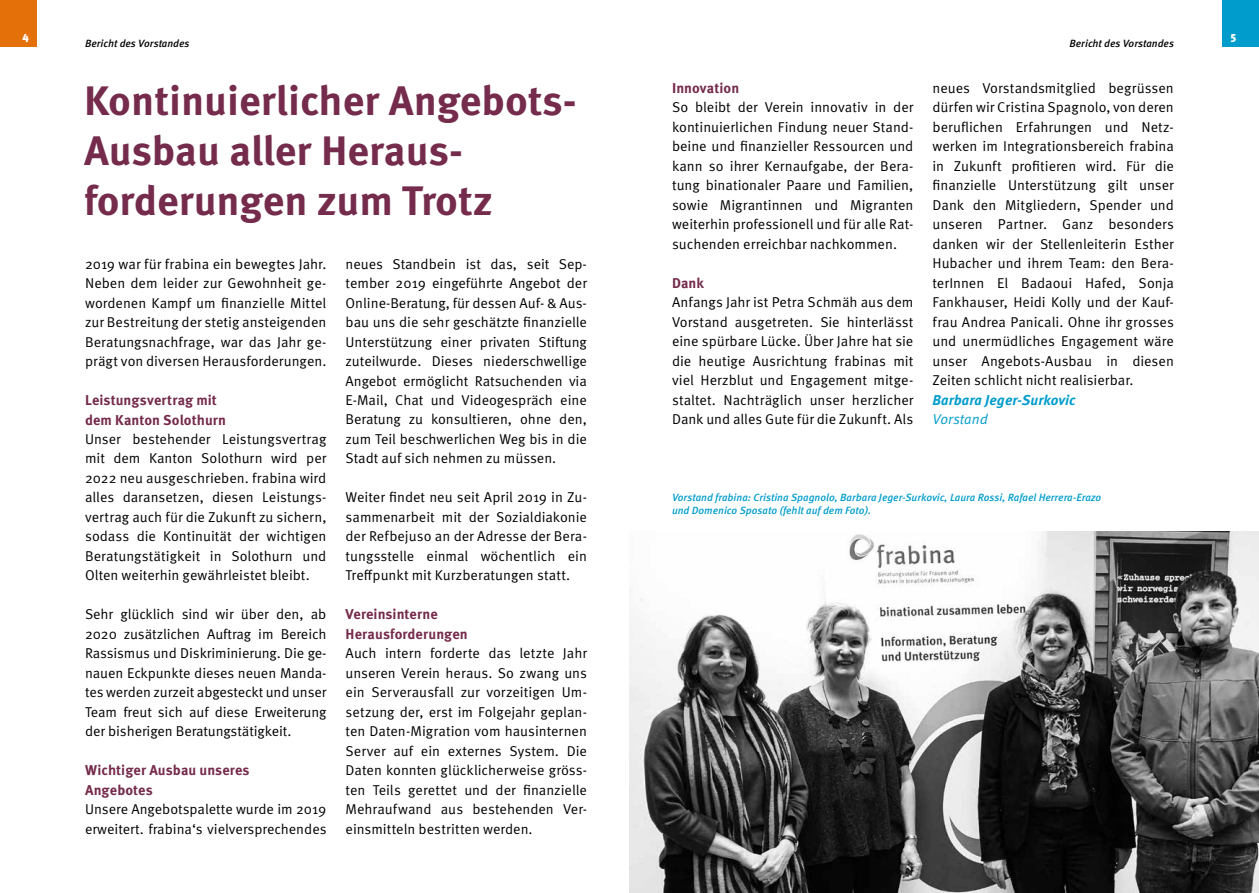
<style>
.page{position:relative;width:1259px;height:893px;background:#fff}
.page>*{position:absolute;margin:0;border:0;box-sizing:border-box;transform-origin:0 0}
.t1{font:700 41.1px/50.4px "Meta Pro";color:#752b4b}
.t2{font:14.25px/19.5px "Meta Pro";color:#000;text-align:justify}
.t3{font:700 14.25px/19.5px "Meta Pro";letter-spacing:.005em;color:#752b4b}
.t4{font:italic 700 14.25px "Meta Pro";letter-spacing:.005em;color:#009dcc}
.t5{font:italic 14.25px "Meta Pro";color:#009dcc}
.t6{font:900 11.25px "Meta Pro";color:#fff}
.t7{font:italic 500 10.5px/12.6px "Meta Pro";color:#009dcc}
.t8{font:italic 500 10.5px "Meta Pro";color:#000}
</style>
<div class="page">
<div style="left:0;top:0;width:36px;height:47px;background:#e4700a"></div>
<div style="left:1222px;top:0;width:37px;height:47px;background:#009dcc"></div>
<img style="left:629px;top:531px;width:630px;height:362px">
<p class="t6" style="left:22px;top:29px;width:8px">4</p>
<p class="t6" style="left:1230px;top:29px;width:7px">5</p>
<p class="t8" style="left:85px;top:37px;width:106px">Bericht des Vorstandes</p>
<p class="t8" style="left:1069px;top:37px;width:106px">Bericht des Vorstandes</p>
<h1 class="t1" style="left:84px;top:76px;width:494px">Kontinuierlicher Angebots-<br>Ausbau aller Heraus&shy;forderungen zum Trotz</h1>
<p class="t2" style="left:345px;top:254px;width:243px">neues Standbein ist das, seit Sep&shy;tember 2019 eingeführte Angebot der Online-Beratung, für dessen Auf- &amp; Aus&shy;bau uns die sehr geschätzte finanzielle Unterstützung einer privaten Stiftung zuteilwurde. Dieses niederschwellige Angebot ermöglicht Ratsuchenden via E-Mail, Chat und Videogespräch eine Beratung zu konsultieren, ohne den, zum Teil beschwerlichen Weg bis in die Stadt auf sich nehmen zu müssen.</p>
<p class="t2" style="left:345px;top:488px;width:243px">Weiter findet neu seit April 2019 in Zu&shy;sammenarbeit mit der Sozialdiakonie der Refbejuso an der Adresse der Bera&shy;tungsstelle einmal wöchentlich ein Treffpunkt mit Kurzberatungen statt.</p>
<p class="t3" style="left:345px;top:605px;width:124px">Vereinsinterne<br>Herausforderungen</p>
<p class="t2" style="left:345px;top:644px;width:243px">Auch intern forderte das letzte Jahr unseren Verein heraus. So zwang uns ein Serverausfall zur vorzeitigen Um&shy;setzung der, erst im Folgejahr geplan&shy;ten Daten-Migration vom hausinternen Server auf ein externes System. Die Daten konnten glücklicherweise gröss&shy;ten Teils gerettet und der finanzielle Mehraufwand aus bestehenden Ver&shy;einsmitteln bestritten werden.</p>
<p class="t2" style="left:85px;top:254px;width:243px">2019 war für frabina ein bewegtes Jahr.<br>Neben dem leider zur Gewohnheit ge&shy;wordenen Kampf um finanzielle Mittel zur Bestreitung der stetig ansteigenden Beratungsnachfrage, war das Jahr ge&shy;prägt von diversen Herausforderungen.</p>
<p class="t3" style="left:85px;top:391px;width:143px">Leistungsvertrag mit dem Kanton Solothurn</p>
<p class="t2" style="left:85px;top:430px;width:243px">Unser bestehender Leistungsvertrag mit dem Kanton Solothurn wird per 2022 neu ausgeschrieben. frabina wird alles daransetzen, diesen Leistungs&shy;vertrag auch für die Zukunft zu sichern, sodass die Kontinuität der wichtigen Beratungstätigkeit in Solothurn und Olten weiterhin gewährleistet bleibt.</p>
<p class="t2" style="left:85px;top:605px;width:243px">Sehr glücklich sind wir über den, ab 2020 zusätzlichen Auftrag im Bereich Rassismus und Diskriminierung. Die ge&shy;nauen Eckpunkte dieses neuen Manda&shy;tes werden zurzeit abgesteckt und unser Team freut sich auf diese Erweiterung der bisherigen Beratungstätigkeit.</p>
<p class="t3" style="left:85px;top:761px;width:166px">Wichtiger Ausbau unseres<br>Angebotes</p>
<p class="t2" style="left:85px;top:800px;width:243px">Unsere Angebotspalette wurde im 2019 erweitert. frabina‘s vielversprechendes</p>
<p class="t3" style="left:672px;top:79px;width:69px">Innovation</p>
<p class="t2" style="left:672px;top:98px;width:243px">So bleibt der Verein innovativ in der kontinuierlichen Findung neuer Stand&shy;beine und finanzieller Ressourcen und kann so ihrer Kernaufgabe, der Bera&shy;tung binationaler Paare und Familien, sowie Migrantinnen und Migranten weiterhin professionell und für alle Rat&shy;suchenden erreichbar nachkommen.</p>
<p class="t3" style="left:672px;top:274px;width:33px">Dank</p>
<p class="t2" style="left:672px;top:293px;width:243px">Anfangs Jahr ist Petra Schmäh aus dem Vorstand ausgetreten. Sie hinterlässt eine spürbare Lücke. Über Jahre hat sie die heutige Ausrichtung frabinas mit viel Herzblut und Engagement mitge&shy;staltet. Nachträglich unser herzlicher Dank und alles Gute für die Zukunft. Als</p>
<p class="t2" style="left:932px;top:79px;width:243px">neues Vorstandsmitglied begrüssen dürfen wir Cristina Spagnolo, von deren beruflichen Erfahrungen und Netz&shy;werken im Integrationsbereich frabina in Zukunft profitieren wird. Für die finanzielle Unterstützung gilt unser Dank den Mitgliedern, Spender und unseren Partner. Ganz besonders danken wir der Stellenleiterin Esther Hubacher und ihrem Team: den Bera&shy;terInnen El Badaoui Hafed, Sonja Fankhauser, Heidi Kolly und der Kauf&shy;frau Andrea Panicali. Ohne ihr grosses und unermüdliches Engagement wäre unser Angebots-Ausbau in diesen Zeiten schlicht nicht realisierbar.</p>
<p class="t4" style="left:932px;top:391px;width:145px">Barbara Jeger-Surkovic</p>
<p class="t5" style="left:932px;top:410px;width:57px">Vorstand</p>
<p class="t7" style="left:672px;top:492px;width:430px">Vorstand frabina: Cristina Spagnolo, Barbara Jeger-Surkovic, Laura Rossi, Rafael Herrera-Erazo und Domenico Sposato (fehlt auf dem Foto).</p>
</div>
